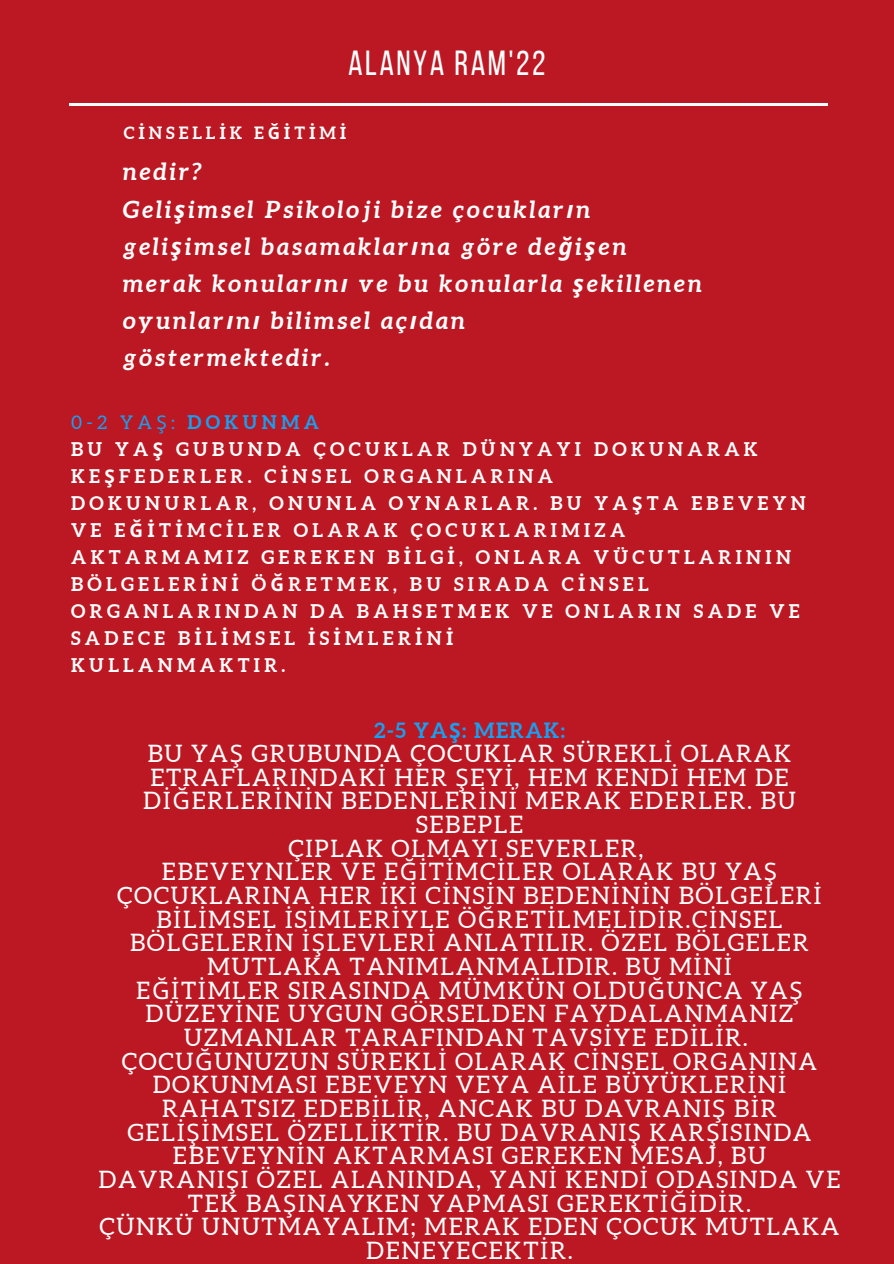
<style>
.page{position:relative;width:894px;height:1264px;background:#fff}
.page>*{position:absolute;margin:0;border:0;box-sizing:border-box;transform-origin:0 0}
.t1{font:34.8px "Bebas Neue";letter-spacing:.07em;color:#fff}
.t2{font:24px/23.7px "Aleo";letter-spacing:.07em;color:#fff;text-align:center}
.t3{font:italic 700 23.85px/37.2px "Aleo";letter-spacing:.11em;color:#fff}
.t4{font:700 21px "Aleo";letter-spacing:.07em;color:#17a0f1}
.t5{font:700 18.75px/27px "Aleo";letter-spacing:.23em;color:#fff}
.t6{font:700 16.95px "Aleo";letter-spacing:.23em;color:#fff}
.s1{font-family:"Noto Sans"}
.s2{font-weight:400;color:#17a0f1}
.s3{font-family:"Noto Sans";font-weight:400;color:#17a0f1}
.s4{color:#17a0f1}
</style>
<div class="page">
<div style="left:0;top:0;width:893px;height:1263px;background:#bc1823"></div>
<hr style="left:69px;top:103px;width:758px;height:2px;background:#fff">
<h1 class="t1" style="left:348px;top:44px;width:199px">ALANYA RAM'22</h1>
<p class="t6" style="left:124px;top:124px;width:224px">C<span class="s1">İ</span>NSELL<span class="s1">İ</span>K E<span class="s1">Ğİ</span>T<span class="s1">İ</span>M<span class="s1">İ</span></p>
<p class="t3" style="left:123px;top:153px;width:580px">nedir?<br>Geli<span class="s1">ş</span>imsel Psikoloji bize çocuklar<span class="s1">ı</span>n geli<span class="s1">ş</span>imsel basamaklar<span class="s1">ı</span>na göre de<span class="s1">ğ</span>i<span class="s1">ş</span>en merak konular<span class="s1">ı</span>n<span class="s1">ı</span> ve bu konularla <span class="s1">ş</span>ekillenen oyunlar<span class="s1">ı</span>n<span class="s1">ı</span> bilimsel aç<span class="s1">ı</span>dan<br>göstermektedir.</p>
<p class="t5" style="left:71px;top:408px;width:735px"><span class="s2">0-2 YA</span><span class="s3">Ş</span><span class="s2">:</span> <span class="s4">DOKUNMA<br></span>BU YA<span class="s1">Ş</span> GUBUNDA ÇOCUKLAR DÜNYAYI DOKUNARAK KE<span class="s1">Ş</span>FEDERLER. C<span class="s1">İ</span>NSEL ORGANLARINA<br>DOKUNURLAR, ONUNLA OYNARLAR. BU YA<span class="s1">Ş</span>TA EBEVEYN VE E<span class="s1">Ğİ</span>T<span class="s1">İ</span>MC<span class="s1">İ</span>LER OLARAK ÇOCUKLARIMIZA AKTARMAMIZ GEREKEN B<span class="s1">İ</span>LG<span class="s1">İ</span>, ONLARA VÜCUTLARININ BÖLGELER<span class="s1">İ</span>N<span class="s1">İ</span> Ö<span class="s1">Ğ</span>RETMEK, BU SIRADA C<span class="s1">İ</span>NSEL ORGANLARINDAN DA BAHSETMEK VE ONLARIN SADE VE SADECE B<span class="s1">İ</span>L<span class="s1">İ</span>MSEL <span class="s1">İ</span>S<span class="s1">İ</span>MLER<span class="s1">İ</span>N<span class="s1">İ<br></span>KULLANMAKTIR.</p>
<p class="t4" style="left:374px;top:718px;width:192px">2-5 YA<span class="s1">Ş</span>: MERAK:</p>
<p class="t2" style="left:98px;top:741px;width:743px">BU YA<span class="s1">Ş</span> GRUBUNDA ÇOCUKLAR SÜREKL<span class="s1">İ</span> OLARAK ETRAFLARINDAK<span class="s1">İ</span> HER <span class="s1">Ş</span>EY<span class="s1">İ</span>, HEM KEND<span class="s1">İ</span> HEM DE D<span class="s1">İĞ</span>ERLER<span class="s1">İ</span>N<span class="s1">İ</span>N BEDENLER<span class="s1">İ</span>N<span class="s1">İ</span> MERAK EDERLER. BU SEBEPLE<br>ÇIPLAK OLMAYI SEVERLER,<br>EBEVEYNLER VE E<span class="s1">Ğİ</span>T<span class="s1">İ</span>MC<span class="s1">İ</span>LER OLARAK BU YA<span class="s1">Ş </span>ÇOCUKLARINA HER <span class="s1">İ</span>K<span class="s1">İ</span> C<span class="s1">İ</span>NS<span class="s1">İ</span>N BEDEN<span class="s1">İ</span>N<span class="s1">İ</span>N BÖLGELER<span class="s1">İ </span>B<span class="s1">İ</span>L<span class="s1">İ</span>MSEL <span class="s1">İ</span>S<span class="s1">İ</span>MLER<span class="s1">İ</span>YLE Ö<span class="s1">Ğ</span>RET<span class="s1">İ</span>LMEL<span class="s1">İ</span>D<span class="s1">İ</span>R.C<span class="s1">İ</span>NSEL BÖLGELER<span class="s1">İ</span>N <span class="s1">İŞ</span>LEVLER<span class="s1">İ</span> ANLATILIR. ÖZEL BÖLGELER MUTLAKA TANIMLANMALIDIR. BU M<span class="s1">İ</span>N<span class="s1">İ<br></span>E<span class="s1">Ğİ</span>T<span class="s1">İ</span>MLER SIRASINDA MÜMKÜN OLDU<span class="s1">Ğ</span>UNCA YA<span class="s1">Ş </span>DÜZEY<span class="s1">İ</span>NE UYGUN GÖRSELDEN FAYDALANMANIZ UZMANLAR TARAFINDAN TAVS<span class="s1">İ</span>YE ED<span class="s1">İ</span>L<span class="s1">İ</span>R.<br>ÇOCU<span class="s1">Ğ</span>UNUZUN SÜREKL<span class="s1">İ</span> OLARAK C<span class="s1">İ</span>NSEL ORGANINA DOKUNMASI EBEVEYN VEYA A<span class="s1">İ</span>LE BÜYÜKLER<span class="s1">İ</span>N<span class="s1">İ </span>RAHATSIZ EDEB<span class="s1">İ</span>L<span class="s1">İ</span>R, ANCAK BU DAVRANI<span class="s1">Ş</span> B<span class="s1">İ</span>R GEL<span class="s1">İŞİ</span>MSEL ÖZELL<span class="s1">İ</span>KT<span class="s1">İ</span>R. BU DAVRANI<span class="s1">Ş</span> KAR<span class="s1">Ş</span>ISINDA EBEVEYN<span class="s1">İ</span>N AKTARMASI GEREKEN MESAJ, BU DAVRANI<span class="s1">Ş</span>I ÖZEL ALANINDA, YAN<span class="s1">İ</span> KEND<span class="s1">İ</span> ODASINDA VE TEK BA<span class="s1">Ş</span>INAYKEN YAPMASI GEREKT<span class="s1">İĞİ</span>D<span class="s1">İ</span>R.<br>ÇÜNKÜ UNUTMAYALIM; MERAK EDEN ÇOCUK MUTLAKA DENEYECEKT<span class="s1">İ</span>R.</p>
</div>
